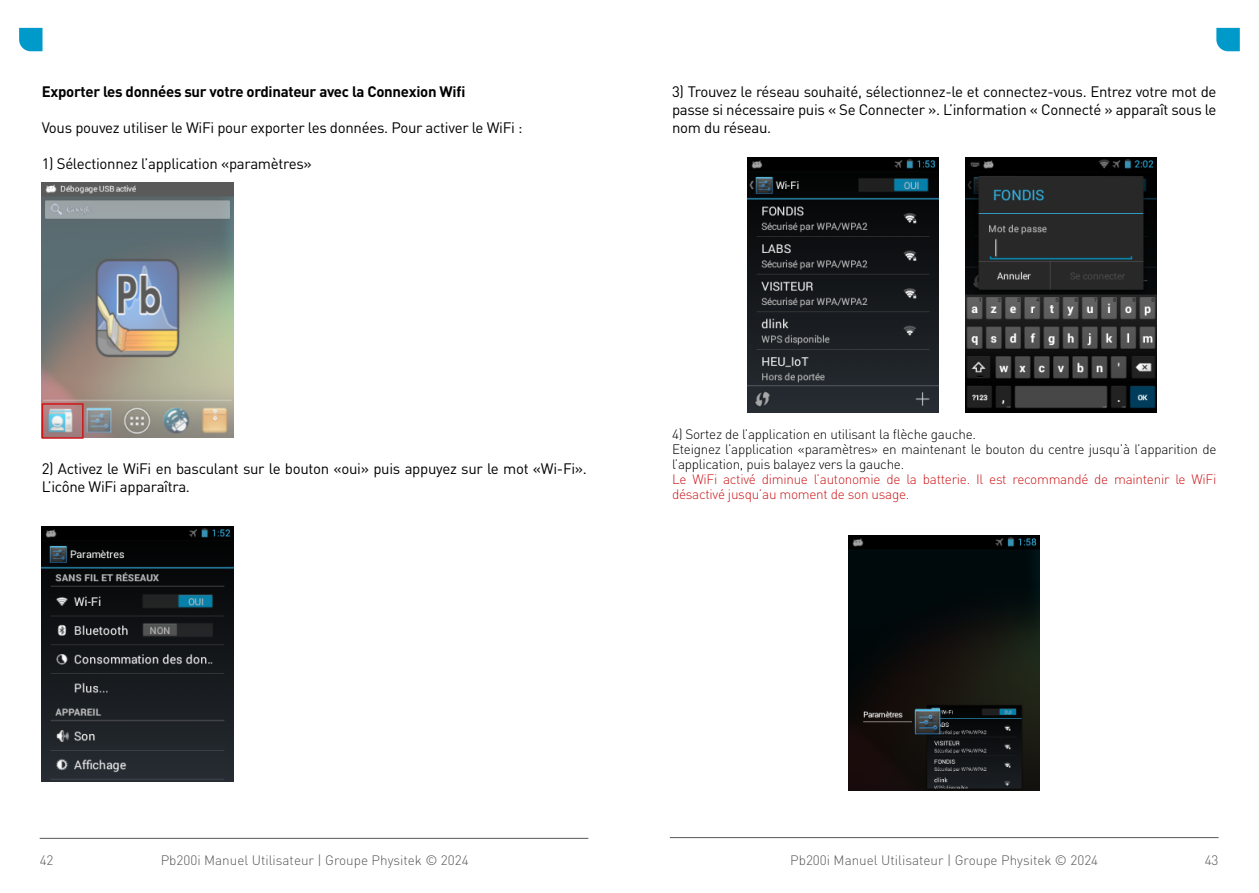
<style>
.page{position:relative;width:1259px;height:893px;background:#fff}
.page>*{position:absolute;margin:0;border:0;box-sizing:border-box;transform-origin:0 0}
.t1{font:15px/18px "DINOT";letter-spacing:-.02em;color:#000}
.t2{font:700 15px "DINOT";letter-spacing:-.02em;color:#000}
.t3{font:300 13.5px/15px "DINOT";letter-spacing:-.02em;color:#000}
.t4{font:300 13.5px/15px "DINOT";letter-spacing:-.02em;color:#cd1719}
.t5{font:300 13.5px "DINOT";color:#575756}
</style>
<div class="page">
<hr style="left:40px;top:838px;width:548px;height:1px;background:#575756">
<hr style="left:670px;top:837px;width:548px;height:1px;background:#575756">
<svg style="left:19px;top:28px;width:24px;height:23px"></svg>
<svg style="left:1216px;top:28px;width:23px;height:23px"></svg>
<img style="left:42px;top:526px;width:191px;height:256px">
<img style="left:42px;top:183px;width:191px;height:255px">
<div style="left:42px;top:403px;width:42px;height:36px;border:2px solid #cd1719"></div>
<img style="left:747px;top:158px;width:191px;height:255px">
<img style="left:965px;top:158px;width:191px;height:255px">
<img style="left:848px;top:536px;width:192px;height:255px">
<p class="t2" style="left:42px;top:81px;width:425px">Exporter les données sur votre ordinateur avec la Connexion Wifi</p>
<p class="t1" style="left:42px;top:118px;width:482px">Vous pouvez utiliser le WiFi pour exporter les données. Pour activer le WiFi :</p>
<p class="t1" style="left:42px;top:154px;width:272px">1) Sélectionnez l’application «paramètres»</p>
<p class="t1" style="left:672px;top:82px;width:546px;text-align:justify">3) Trouvez le réseau souhaité, sélectionnez-le et connectez-vous. Entrez votre mot de passe si nécessaire puis « Se Connecter ». L’information « Connecté » apparaît sous le nom du réseau.</p>
<p class="t1" style="left:42px;top:459px;width:547px">2) Activez le WiFi en basculant sur le bouton «oui» puis appuyez sur le mot «Wi-Fi».<br>L’icône WiFi apparaîtra.</p>
<p class="t3" style="left:672px;top:426px;width:546px">4) Sortez de l’application en utilisant la flèche gauche.<br>Eteignez l’application «paramètres» en maintenant le bouton du centre jusqu’à l’apparition de l’application, puis balayez vers la gauche.</p>
<p class="t4" style="left:672px;top:471px;width:546px">Le WiFi activé diminue l’autonomie de la batterie. Il est recommandé de maintenir le WiFi désactivé jusqu’au moment de son usage.</p>
<p class="t5" style="left:40px;top:852px;width:15px">42</p>
<p class="t5" style="left:161px;top:852px;width:309px">Pb200i Manuel Utilisateur | Groupe Physitek © 2024</p>
<p class="t5" style="left:790px;top:852px;width:309px">Pb200i Manuel Utilisateur | Groupe Physitek © 2024</p>
<p class="t5" style="left:1205px;top:852px;width:15px">43</p>
</div>
